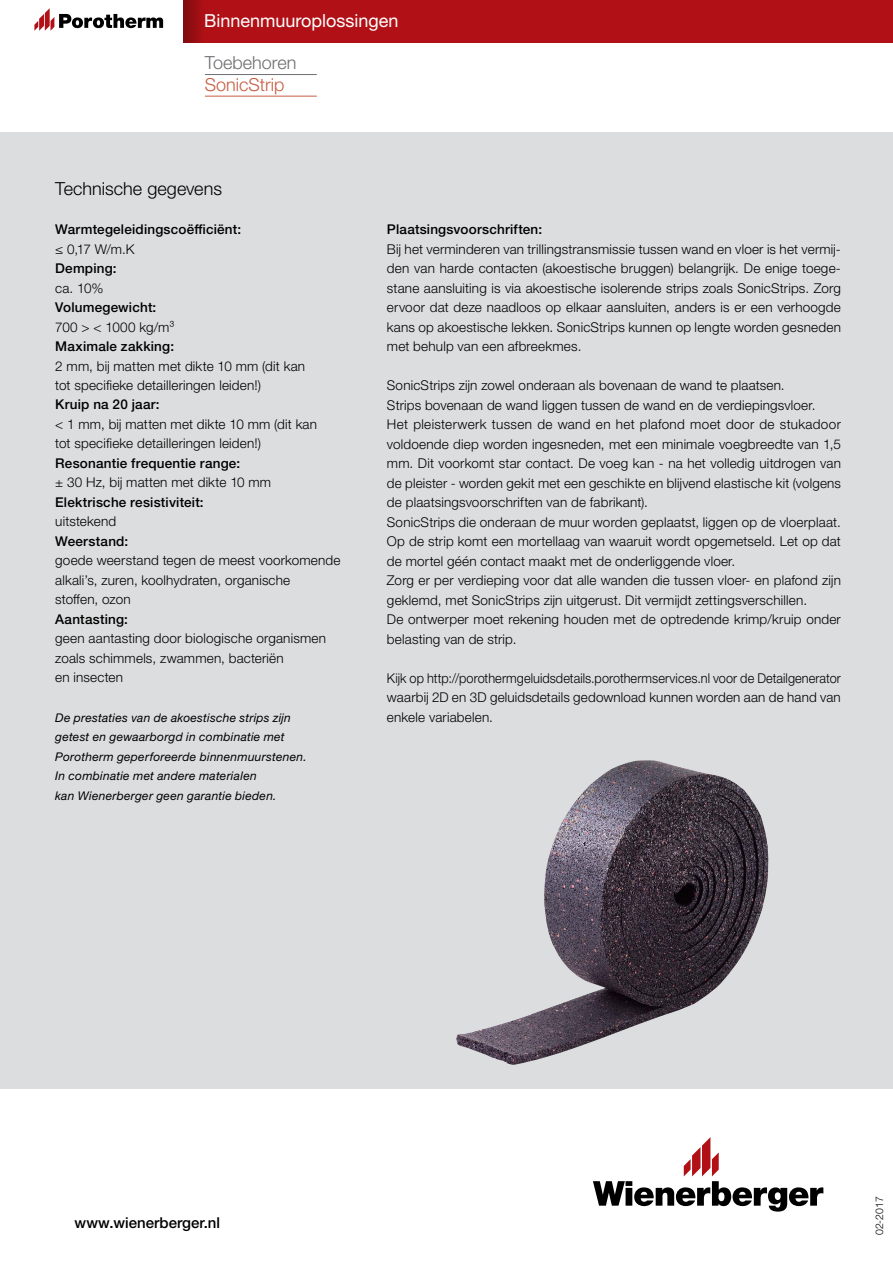
<style>
.page{position:relative;width:893px;height:1263px;background:#fff}
.page>*{position:absolute;margin:0;border:0;box-sizing:border-box;transform-origin:0 0}
.t1{font:18px "Helvetica Neue LTW1 G";color:#fff}
.t2{font:300 18px "Helvetica Neue LTW1 G";color:#000}
.t3{font:300 18px "Helvetica Neue LTW1 G";color:#6d6e71}
.t4{font:300 18px "Helvetica Neue LTW1 G";color:#c65c43}
.t5{font:500 15px "Helvetica Neue LTW1 G";color:#000}
.t6{font:300 13.5px/19.5px "Helvetica Neue LTW1 G";letter-spacing:.015em;color:#000}
.t7{font:500 13.5px "Helvetica Neue LTW1 G";letter-spacing:.015em;color:#000}
.t8{font:300 13.5px/19.5px "Helvetica Neue LTW1 G";letter-spacing:.015em;color:#000;text-align:justify;scale:.94 1}
.t9{font:italic 12px/19.5px "Helvetica Neue LTW1 G";letter-spacing:.02em;color:#000}
.t10{font:300 10.5px "Helvetica Neue LTW1 G";color:#000}
</style>
<div class="page">
<div style="left:0;top:132px;width:893px;height:957px;background:#dcddde"></div>
<div style="left:183px;top:0;width:710px;height:43px;background:#b11116"></div>
<svg style="left:34px;top:8px;width:129px;height:23px"></svg>
<svg style="left:593px;top:1137px;width:230px;height:74px"></svg>
<hr style="left:205px;top:74px;width:112px;height:1px;background:#6d6e71">
<hr style="left:205px;top:96px;width:112px;height:1px;background:#c65c43">
<div style="left:183px;top:0;width:22px;height:43px;background:linear-gradient(to right,#7c0b0f,#ae1015)"></div>
<img style="left:456px;top:760px;width:313px;height:305px">
<h1 class="t1" style="left:204px;top:10px;width:196px">Binnenmuuroplossingen</h1>
<h1 class="t3" style="left:205px;top:52px;width:93px">Toebehoren</h1>
<h1 class="t4" style="left:205px;top:74px;width:81px">SonicStrip</h1>
<h1 class="t2" style="left:55px;top:178px;width:168px">Technische gegevens</h1>
<p class="t7" style="left:55px;top:221px;width:187px">Warmtegeleidingscoëfficiënt:</p>
<p class="t6" style="left:55px;top:239px;width:81px">≤ 0,17 W/m.K</p>
<p class="t7" style="left:55px;top:260px;width:63px">Demping:</p>
<p class="t6" style="left:55px;top:278px;width:50px">ca. 10%</p>
<p class="t7" style="left:55px;top:299px;width:103px">Volumegewicht:</p>
<p class="t6" style="left:55px;top:317px;width:121px">700 &gt; &lt; 1000 kg/m³</p>
<p class="t7" style="left:55px;top:338px;width:120px">Maximale zakking:</p>
<p class="t6" style="left:55px;top:356px;width:251px">2 mm, bij matten met dikte 10 mm (dit kan tot specifieke detailleringen leiden!)</p>
<p class="t7" style="left:55px;top:397px;width:106px">Kruip na 20 jaar:</p>
<p class="t6" style="left:55px;top:414px;width:263px">&lt; 1 mm, bij matten met dikte 10 mm (dit kan tot specifieke detailleringen leiden!)</p>
<p class="t7" style="left:55px;top:455px;width:186px">Resonantie frequentie range:</p>
<p class="t6" style="left:55px;top:473px;width:217px">± 30 Hz, bij matten met dikte 10 mm</p>
<p class="t7" style="left:55px;top:494px;width:150px">Elektrische resistiviteit:</p>
<p class="t6" style="left:55px;top:512px;width:62px">uitstekend</p>
<p class="t7" style="left:55px;top:533px;width:75px">Weerstand:</p>
<p class="t6" style="left:55px;top:551px;width:287px">goede weerstand tegen de meest voorkomende alkali’s, zuren, koolhydraten, organische<br>stoffen, ozon</p>
<p class="t7" style="left:55px;top:611px;width:74px">Aantasting:</p>
<p class="t6" style="left:55px;top:629px;width:272px">geen aantasting door biologische organismen zoals schimmels, zwammen, bacteriën<br>en insecten</p>
<p class="t9" style="left:55px;top:707px;width:253px">De prestaties van de akoestische strips zijn getest en gewaarborgd in combinatie met Porotherm geperforeerde binnenmuurstenen.<br>In combinatie met andere materialen<br>kan Wienerberger geen garantie bieden.</p>
<p class="t7" style="left:387px;top:221px;width:157px">Plaatsingsvoorschriften:</p>
<p class="t6" style="left:387px;top:239px;width:455px;text-align:justify">Bij het verminderen van trillingstransmissie tussen wand en vloer is het vermij&shy;den van harde contacten (akoestische bruggen) belangrijk. De enige toege&shy;stane aansluiting is via akoestische isolerende strips zoals SonicStrips. Zorg ervoor dat deze naadloos op elkaar aansluiten, anders is er een verhoogde kans op akoestische lekken. SonicStrips kunnen op lengte worden gesneden met behulp van een afbreekmes.</p>
<p class="t6" style="left:387px;top:375px;width:455px">SonicStrips zijn zowel onderaan als bovenaan de wand te plaatsen.<br>Strips bovenaan de wand liggen tussen de wand en de verdiepingsvloer.<br>Het pleisterwerk tussen de wand en het plafond moet door de stukadoor voldoende diep worden ingesneden, met een minimale voegbreedte van 1,5 mm. Dit voorkomt star contact. De voeg kan - na het volledig uitdrogen van de pleister - worden gekit met een geschikte en blijvend elastische kit (volgens de plaatsingsvoorschriften van de fabrikant).<br>SonicStrips die onderaan de muur worden geplaatst, liggen op de vloerplaat.<br>Op de strip komt een mortellaag van waaruit wordt opgemetseld. Let op dat de mortel géén contact maakt met de onderliggende vloer.<br>Zorg er per verdieping voor dat alle wanden die tussen vloer- en plafond zijn geklemd, met SonicStrips zijn uitgerust. Dit vermijdt zettingsverschillen.<br>De ontwerper moet rekening houden met de optredende krimp/kruip onder belasting van de strip.</p>
<p class="t8" style="left:387px;top:668px;width:484px">Kijk op http://porothermgeluidsdetails.porothermservices.nl voor de Detailgenerator waarbij 2D en 3D geluidsdetails gedownload kunnen worden aan de hand van enkele variabelen.</p>
<p class="t5" style="left:75px;top:1214px;width:147px">www.wienerberger.nl</p>
<p class="t10" style="left:873px;top:1235px;width:40px;rotate:-90deg">02-2017</p>
</div>
